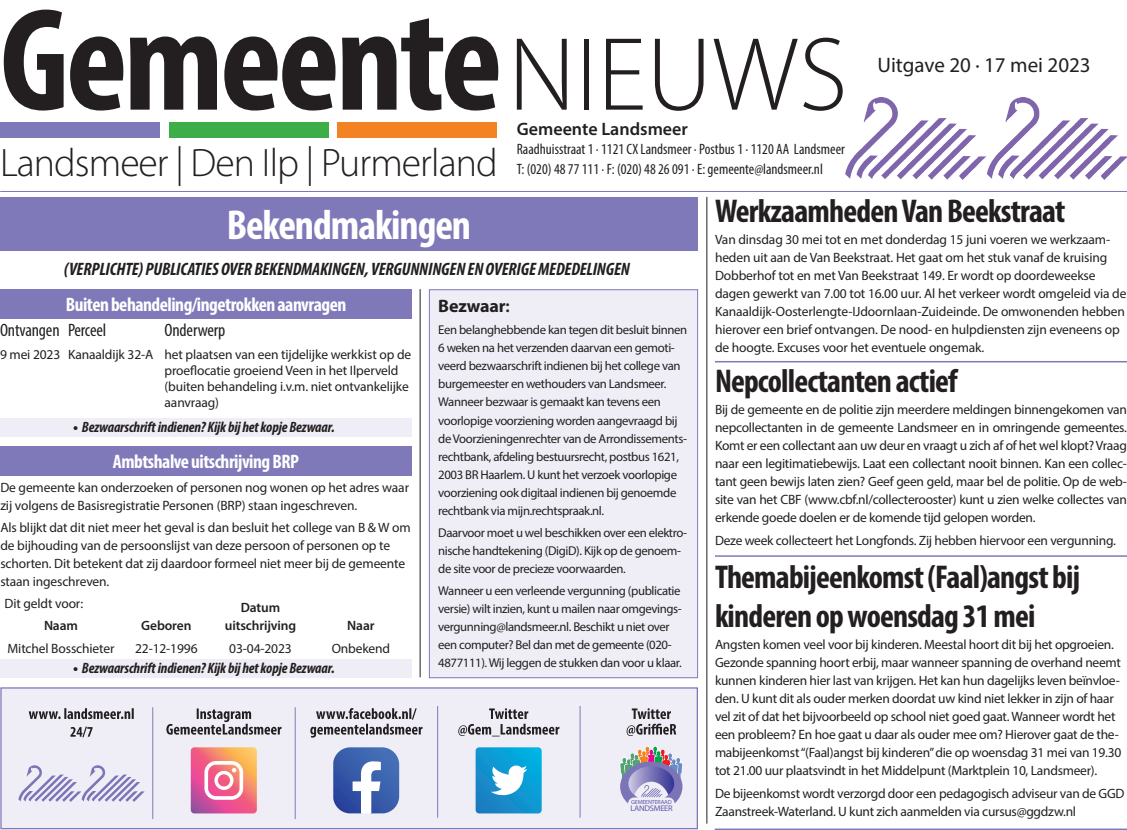
<style>
.page{position:relative;width:1127px;height:830px;background:#fff}
.page>*{position:absolute;margin:0;border:0;box-sizing:border-box;transform-origin:0 0}
.t1{font:700 condensed 147px "Myriad Pro";letter-spacing:-.025em;color:#231f20}
.t2{font:700 condensed 42px "Myriad Pro";letter-spacing:-.025em;color:#fff}
.t3{font:300 39.75px "Myriad Pro";letter-spacing:-.025em;color:#231f20}
.t4{font:700 condensed 33px/39px "Myriad Pro";letter-spacing:-.025em;color:#231f20}
.t5{font:21px "Myriad Pro";color:#231f20}
.t6{font:700 condensed 19.5px "Myriad Pro";letter-spacing:-.025em;color:#fff}
.t7{font:italic 700 condensed 18px "Myriad Pro";letter-spacing:-.01em;color:#231f20}
.t8{font:condensed 18px "Myriad Pro";letter-spacing:-.01em;color:#231f20}
.t9{font:600 18px "Myriad Pro";color:#231f20}
.t10{font:700 18px "Myriad Pro";letter-spacing:-.01em;color:#231f20}
.t11{font:condensed 15px/19.5px "Myriad Pro";color:#231f20}
.t12{font:italic 700 condensed 15px "Myriad Pro";letter-spacing:-.01em;color:#231f20}
.t13{font:13.5px/18px "Myriad Pro";letter-spacing:-.015em;color:#231f20}
.t14{font:600 13.5px/18px "Myriad Pro";letter-spacing:-.01em;color:#231f20;text-align:center}
.t15{font:12.75px/18px "Myriad Pro";letter-spacing:-.03em;color:#231f20}
.t16{font:8.25px "Myriad Web Pro";letter-spacing:-.03em;color:#625ea9}
.t17{font:5.85px "Myriad Web Pro";letter-spacing:-.03em;color:#625ea9}
.s1{font-weight:300;font-stretch:normal;font-size:105px}
.s2{font-style:normal;font-stretch:normal}
.s3{font-weight:600}
</style>
<div class="page">
<img style="left:845px;top:97px;width:282px;height:82px">
<hr style="left:0;top:191px;width:1127px;height:1px;background:#7f79b9">
<div style="left:0;top:122px;width:160px;height:15px;background:#7e79b8"></div>
<div style="left:169px;top:122px;width:160px;height:15px;background:#3cad49"></div>
<div style="left:337px;top:122px;width:160px;height:15px;background:#f38222"></div>
<div style="left:0;top:197px;width:698px;height:53px;background:#7f79b9"></div>
<hr style="left:420px;top:289px;width:1px;height:388px;background:#231f20">
<hr style="left:706px;top:197px;width:1px;height:626px;background:#231f20">
<hr style="left:715px;top:361px;width:412px;height:1px;background:#7f79b9">
<hr style="left:715px;top:555px;width:412px;height:1px;background:#7f79b9">
<div style="left:0;top:446px;width:412px;height:30px;background:#7f79b9"></div>
<div style="left:0;top:289px;width:412px;height:30px;background:#7f79b9"></div>
<div style="left:0;top:418px;width:412px;height:18px;background:#efeef6"></div>
<div style="left:0;top:659px;width:412px;height:18px;background:#efeef6"></div>
<hr style="left:715px;top:828px;width:412px;height:1px;background:#7f79b9">
<div style="left:1px;top:687px;width:696px;height:141px;background:#efeef6"></div>
<div style="left:0;top:687px;width:698px;height:141px;border:1px solid #7f79b9"></div>
<svg style="left:626px;top:708px;width:50px;height:27px"></svg>
<svg style="left:620px;top:746px;width:63px;height:57px"></svg>
<hr style="left:437px;top:705px;width:1px;height:112px;background:#7f79b9">
<hr style="left:580px;top:705px;width:1px;height:112px;background:#7f79b9">
<hr style="left:152px;top:706px;width:1px;height:112px;background:#7f79b9">
<hr style="left:295px;top:706px;width:1px;height:112px;background:#7f79b9">
<svg style="left:70px;top:726px;width:23px;height:11px"></svg>
<svg style="left:29px;top:708px;width:105px;height:10px"></svg>
<svg style="left:18px;top:765px;width:127px;height:36px"></svg>
<svg style="left:310px;top:708px;width:112px;height:29px"></svg>
<svg style="left:333px;top:747px;width:66px;height:66px;background:#6581bd"></svg>
<svg style="left:166px;top:708px;width:116px;height:26px"></svg>
<svg style="left:191px;top:747px;width:66px;height:66px;background:#ed8691"></svg>
<svg style="left:458px;top:708px;width:101px;height:28px"></svg>
<svg style="left:476px;top:747px;width:66px;height:66px;background:#35a7d8"></svg>
<div style="left:429px;top:289px;width:268px;height:388px;background:#efeef6"></div>
<div style="left:429px;top:289px;width:269px;height:388px;border:1px solid #7f79b9"></div>
<h1 class="t1" style="left:0;top:-31px;width:849px">Gemeente<span class="s1">NIEUWS</span></h1>
<h3 class="t3" style="left:0;top:138px;width:499px">Landsmeer | Den Ilp | Purmerland</h3>
<h3 class="t9" style="left:517px;top:117px;width:173px">Gemeente Landsmeer</h3>
<p class="t11" style="left:517px;top:139px;width:330px">Raadhuisstraat 1 · 1121 CX Landsmeer · Postbus 1 · 1120 AA Landsmeer<br>T: (020) 48 77 111 · F: (020) 48 26 091 · E: gemeente@landsmeer.nl</p>
<h3 class="t5" style="left:877px;top:52px;width:215px">Uitgave 20 · 17 mei 2023</h3>
<h2 class="t2" style="left:227px;top:199px;width:246px">Bekendmakingen</h2>
<h3 class="t7" style="left:64px;top:258px;width:567px">(VERPLICHTE) PUBLICATIES OVER BEKENDMAKINGEN, VERGUNNINGEN EN OVERIGE MEDEDELINGEN</h3>
<h3 class="t6" style="left:66px;top:292px;width:282px">Buiten behandeling/ingetrokken aanvragen</h3>
<h3 class="t8" style="left:0;top:319px;width:108px">Ontvangen Perceel</h3>
<h3 class="t8" style="left:165px;top:319px;width:62px">Onderwerp</h3>
<p class="t13" style="left:165px;top:345px;width:248px;line-height:16.2px;text-indent:-165px">9 mei 2023 Kanaaldijk 32-A het plaatsen van een tijdelijke werkkist op de proeflocatie groeiend Veen in het Ilperveld (buiten behandeling i.v.m. niet ontvankelijke aanvraag)</p>
<p class="t12" style="left:73px;top:417px;width:263px"><span class="s2">•</span> Bezwaarschrift indienen? Kijk bij het kopje Bezwaar.</p>
<h3 class="t6" style="left:113px;top:449px;width:187px">Ambtshalve uitschrijving BRP</h3>
<p class="t13" style="left:0;top:477px;width:410px">De gemeente kan onderzoeken of personen nog wonen op het adres waar zij volgens de Basisregistratie Personen (BRP) staan ingeschreven.</p>
<p class="t13" style="left:0;top:518px;width:412px">Als blijkt dat dit niet meer het geval is dan besluit het college van B &amp; W om de bijhouding van de persoonslijst van deze persoon of personen op te schorten. Dit betekent dat zij daardoor formeel niet meer bij de gemeente staan ingeschreven.</p>
<p class="t13" style="left:5px;top:594px;width:80px">Dit geldt voor:</p>
<p class="t14" style="left:44px;top:616px;width:35px">Naam</p>
<p class="t14" style="left:141px;top:616px;width:52px">Geboren</p>
<p class="t14" style="left:225px;top:598px;width:73px">Datum uitschrijving</p>
<p class="t14" style="left:347px;top:616px;width:29px">Naar</p>
<p class="t13" style="left:7px;top:638px;width:108px">Mitchel Bosschieter</p>
<p class="t13" style="left:135px;top:638px;width:64px">22-12-1996</p>
<p class="t13" style="left:229px;top:638px;width:64px">03-04-2023</p>
<p class="t13" style="left:332px;top:638px;width:60px">Onbekend</p>
<p class="t12" style="left:73px;top:658px;width:263px"><span class="s2">•</span> Bezwaarschrift indienen? Kijk bij het kopje Bezwaar.</p>
<h3 class="t10" style="left:438px;top:294px;width:73px">Bezwaar<span class="s3">:</span></h3>
<p class="t15" style="left:438px;top:321px;width:251px">Een belanghebbende kan tegen dit besluit binnen 6 weken na het verzenden daarvan een gemoti&shy;veerd bezwaarschrift indienen bij het college van burgemeester en wethouders van Landsmeer.<br>Wanneer bezwaar is gemaakt kan tevens een voorlopige voorziening worden aangevraagd bij de Voorzieningenrechter van de Arrondissements&shy;rechtbank, afdeling bestuursrecht, postbus 1621, 2003 BR Haarlem. U kunt het verzoek voorlopige voorziening ook digitaal indienen bij genoemde rechtbank via mijn.rechtspraak.nl.</p>
<p class="t15" style="left:438px;top:523px;width:250px">Daarvoor moet u wel beschikken over een elektro&shy;nische handtekening (DigiD). Kijk op de genoem&shy;de site voor de precieze voorwaarden.</p>
<p class="t15" style="left:438px;top:581px;width:245px">Wanneer u een verleende vergunning (publicatie versie) wilt inzien, kunt u mailen naar omgevings&shy;vergunning@landsmeer.nl. Beschikt u niet over een computer? Bel dan met de gemeente (020- 4877111). Wij leggen de stukken dan voor u klaar.</p>
<p class="t17" style="left:631px;top:797px;width:42px">GEMEENTERAAD</p>
<p class="t16" style="left:630px;top:802px;width:44px">LANDSMEER</p>
<h3 class="t4" style="left:715px;top:190px;width:352px">Werkzaamheden Van Beekstraat</h3>
<p class="t13" style="left:715px;top:230px;width:413px">Van dinsdag 30 mei tot en met donderdag 15 juni voeren we werkzaam&shy;heden uit aan de Van Beekstraat. Het gaat om het stuk vanaf de kruising Dobberhof tot en met Van Beekstraat 149. Er wordt op doordeweekse dagen gewerkt van 7.00 tot 16.00 uur. Al het verkeer wordt omgeleid via de Kanaaldijk-Oosterlengte-IJdoornlaan-Zuideinde. De omwonenden hebben hierover een brief ontvangen. De nood- en hulpdiensten zijn eveneens op de hoogte. Excuses voor het eventuele ongemak.</p>
<h3 class="t4" style="left:715px;top:360px;width:244px">Nepcollectanten actief</h3>
<p class="t13" style="left:715px;top:400px;width:413px;text-align:justify">Bij de gemeente en de politie zijn meerdere meldingen binnengekomen van nepcollectanten in de gemeente Landsmeer en in omringende gemeentes.<br>Komt er een collectant aan uw deur en vraagt u zich af of het wel klopt? Vraag naar een legitimatiebewijs. Laat een collectant nooit binnen. Kan een collec&shy;tant geen bewijs laten zien? Geef geen geld, maar bel de politie. Op de web&shy;site van het CBF (www.cbf.nl/collecterooster) kunt u zien welke collectes van erkende goede doelen er de komende tijd gelopen worden.</p>
<p class="t13" style="left:715px;top:530px;width:402px">Deze week collecteert het Longfonds. Zij hebben hiervoor een vergunning.</p>
<h3 class="t4" style="left:715px;top:556px;width:366px">Themabijeenkomst (Faal)angst bij kinderen op woensdag 31 mei</h3>
<p class="t13" style="left:715px;top:635px;width:408px">Angsten komen veel voor bij kinderen. Meestal hoort dit bij het opgroeien.<br>Gezonde spanning hoort erbij, maar wanneer spanning de overhand neemt kunnen kinderen hier last van krijgen. Het kan hun dagelijks leven beïnvloe&shy;den. U kunt dit als ouder merken doordat uw kind niet lekker in zijn of haar vel zit of dat het bijvoorbeeld op school niet goed gaat. Wanneer wordt het een probleem? En hoe gaat u daar als ouder mee om? Hierover gaat de the&shy;mabijeenkomst “(Faal)angst bij kinderen” die op woensdag 31 mei van 19.30 tot 21.00 uur plaatsvindt in het Middelpunt (Marktplein 10, Landsmeer).</p>
<p class="t13" style="left:715px;top:783px;width:411px">De bijeenkomst wordt verzorgd door een pedagogisch adviseur van de GGD<br>Zaanstreek-Waterland. U kunt zich aanmelden via cursus@ggdzw.nl</p>
</div>
